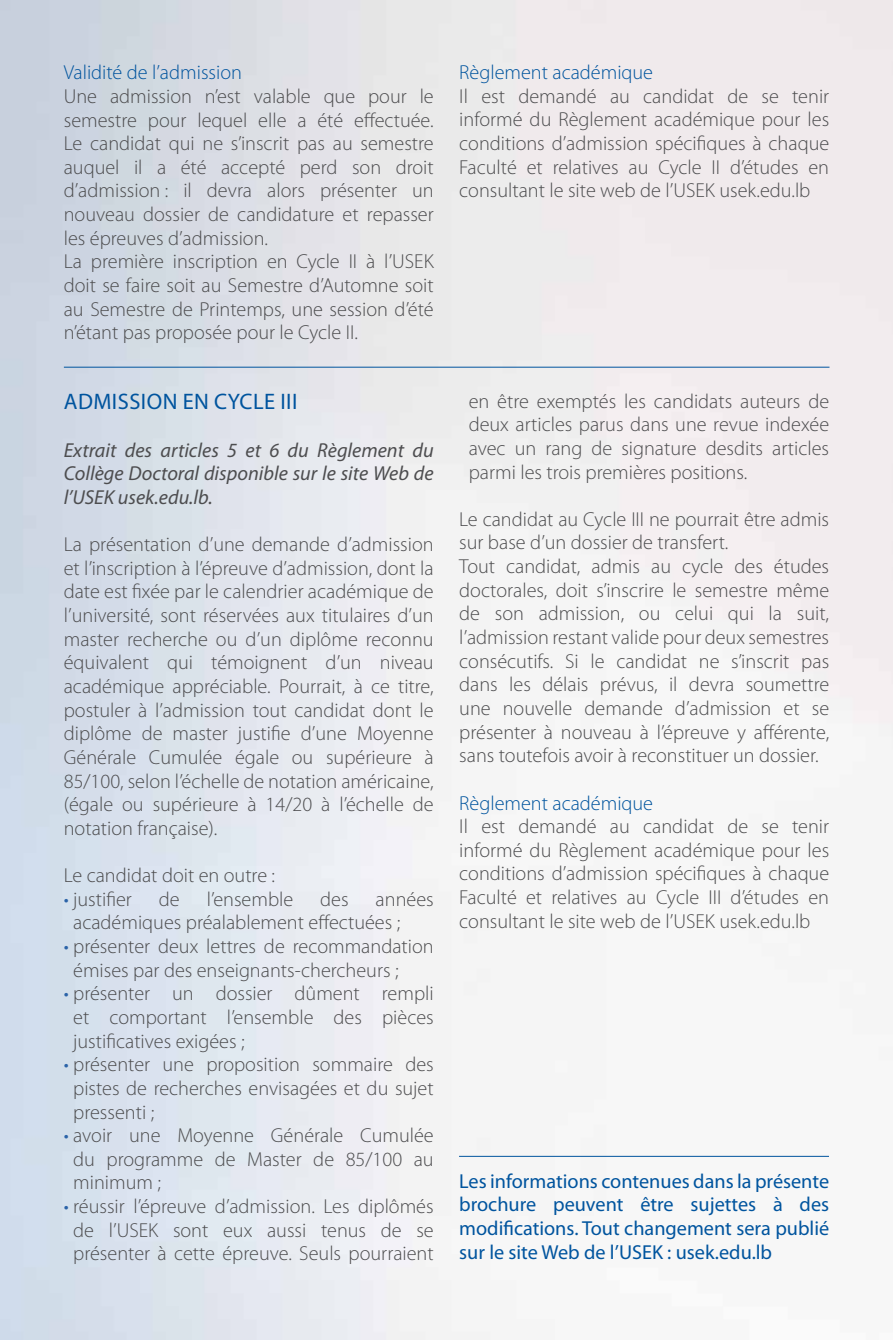
<style>
.page{position:relative;width:893px;height:1340px;background:#fff}
.page>*{position:absolute;margin:0;border:0;box-sizing:border-box;transform-origin:0 0}
.t1{font:22.5px "Myriad Pro";letter-spacing:.02em;color:#00549e}
.t2{font:300 20.25px/23.6px "Myriad Pro";color:#4d4d4f;text-align:justify}
.t3{font:20.25px/23.6px "Myriad Pro";color:#00549e;text-align:justify}
.t4{font:italic 20.25px/23.6px "Myriad Pro";color:#4d4d4f;text-align:justify}
.t5{font:300 20.25px "Myriad Pro";color:#00549e}
.s1{color:#2b63a8}
</style>
<div class="page">
<img style="left:0;top:0;width:893px;height:1339px">
<hr style="left:64px;top:367px;width:765px;height:1px;background:#00549e">
<hr style="left:459px;top:1155px;width:370px;height:1px;background:#00549e">
<p class="t5" style="left:64px;top:61px;width:180px">Validité de l’admission</p>
<p class="t2" style="left:64px;top:85px;width:371px;text-align:left">Une admission n’est valable que pour le semestre pour lequel elle a été effectuée.<br>Le candidat qui ne s’inscrit pas au semestre auquel il a été accepté perd son droit d’admission : il devra alors présenter un nouveau dossier de candidature et repasser les épreuves d’admission.<br>La première inscription en Cycle II à l’USEK doit se faire soit au Semestre d’Automne soit au Semestre de Printemps, une session d’été n’étant pas proposée pour le Cycle II.</p>
<p class="t1" style="left:64px;top:388px;width:60px">Admission</p>
<p class="t1" style="left:183px;top:388px;width:116px">en Cycle III</p>
<p class="t4" style="left:64px;top:437px;width:371px">Extrait des articles 5 et 6 du Règlement du Collège Doctoral disponible sur le site Web de l’USEK usek.edu.lb.</p>
<p class="t2" style="left:64px;top:533px;width:371px">La présentation d’une demande d’admission et l’inscription à l’épreuve d’admission, dont la date est fixée par le calendrier académique de l’université, sont réservées aux titulaires d’un master recherche ou d’un diplôme reconnu équivalent qui témoignent d’un niveau académique appréciable. Pourrait, à ce titre, postuler à l’admission tout candidat dont le diplôme de master justifie d’une Moyenne Générale Cumulée égale ou supérieure à 85/100, selon l’échelle de notation américaine, (égale ou supérieure à 14/20 à l’échelle de notation française).</p>
<p class="t2" style="left:64px;top:863px;width:213px">Le candidat doit en outre :</p>
<p class="t2" style="left:64px;top:887px;width:70px"><span class="s1">•</span> justifier</p>
<p class="t2" style="left:159px;top:887px;width:22px">de</p>
<p class="t2" style="left:207px;top:887px;width:88px">l’ensemble</p>
<p class="t2" style="left:320px;top:887px;width:30px">des</p>
<p class="t2" style="left:73px;top:887px;width:362px;text-indent:302px">années académiques préalablement effectuées ;</p>
<p class="t2" style="left:73px;top:934px;width:362px;text-indent:-9px"><span class="s1">•</span> présenter deux lettres de recommandation émises par des enseignants-chercheurs ;</p>
<p class="t2" style="left:73px;top:982px;width:362px;text-indent:-9px"><span class="s1">•</span> présenter un dossier dûment rempli et comportant l’ensemble des pièces justificatives exigées ;</p>
<p class="t2" style="left:73px;top:1053px;width:362px;text-indent:-9px"><span class="s1">•</span> présenter une proposition sommaire des pistes de recherches envisagées et du sujet pressenti ;</p>
<p class="t2" style="left:73px;top:1123px;width:362px;text-indent:-9px"><span class="s1">•</span> avoir une Moyenne Générale Cumulée du programme de Master de 85/100 au minimum ;</p>
<p class="t2" style="left:64px;top:1194px;width:371px;text-align:center"><span class="s1">•</span> réussir l’épreuve d’admission. Les diplômés de l’USEK sont eux aussi tenus de se présenter à cette épreuve. Seuls pourraient</p>
<p class="t5" style="left:459px;top:61px;width:195px">Règlement académique</p>
<p class="t2" style="left:459px;top:85px;width:371px">Il est demandé au candidat de se tenir informé du Règlement académique pour les conditions d’admission spécifiques à chaque Faculté et relatives au Cycle II d’études en consultant le site web de l’USEK usek.edu.lb</p>
<p class="t2" style="left:469px;top:389px;width:362px">en être exemptés les candidats auteurs de deux articles parus dans une revue indexée avec un rang de signature desdits articles parmi les trois premières positions.</p>
<p class="t2" style="left:459px;top:507px;width:371px;text-align:left">Le candidat au Cycle III ne pourrait être admis sur base d’un dossier de transfert.<br>Tout candidat, admis au cycle des études doctorales, doit s’inscrire le semestre même de son admission, ou celui qui la suit, l’admission restant valide pour deux semestres consécutifs. Si le candidat ne s’inscrit pas dans les délais prévus, il devra soumettre une nouvelle demande d’admission et se présenter à nouveau à l’épreuve y afférente, sans toutefois avoir à reconstituer un dossier.</p>
<p class="t5" style="left:459px;top:791px;width:195px">Règlement académique</p>
<p class="t2" style="left:459px;top:815px;width:371px">Il est demandé au candidat de se tenir informé du Règlement académique pour les conditions d’admission spécifiques à chaque Faculté et relatives au Cycle III d’études en consultant le site web de l’USEK usek.edu.lb</p>
<p class="t3" style="left:459px;top:1168px;width:371px">Les informations contenues dans la présente brochure peuvent être sujettes à des modifications. Tout changement sera publié sur le site Web de l’USEK : usek.edu.lb</p>
</div>
